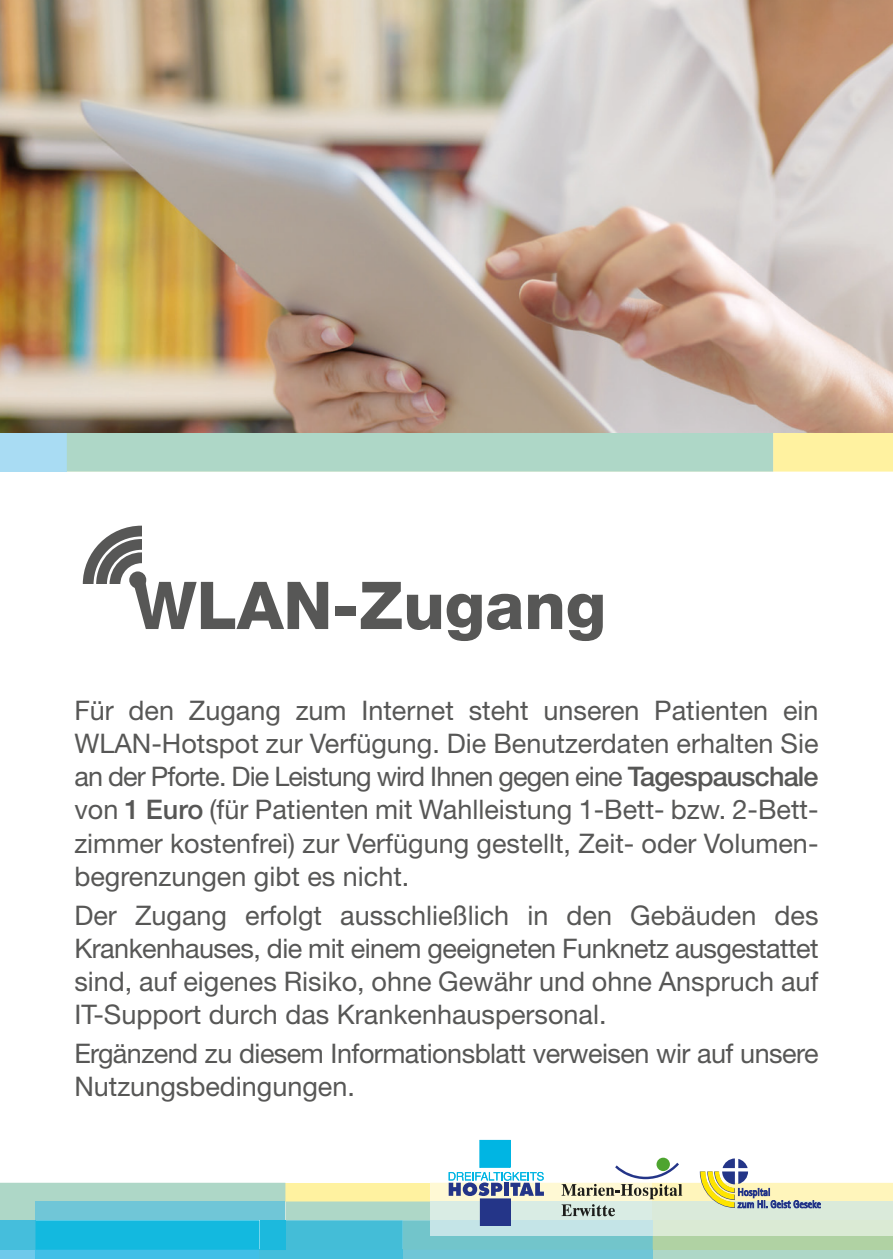
<style>
.page{position:relative;width:893px;height:1259px;background:#fff}
.page>*{position:absolute;margin:0;border:0;box-sizing:border-box;transform-origin:0 0}
.t1{font:800 66px "Helvetica Neue";color:#575756}
.t2{font:27px/33px "Helvetica Neue";color:#575756;text-align:justify}
.t3{font:27px/33px "Helvetica Neue";letter-spacing:-.02em;color:#575756}
.s1{font-weight:500}
</style>
<div class="page">
<div style="left:0;top:1249px;width:35px;height:10px;background:#6ec9eb"></div>
<div style="left:653px;top:1249px;width:240px;height:10px;background:#aed7c7"></div>
<div style="left:403px;top:1249px;width:250px;height:10px;background:#70c6d7"></div>
<div style="left:35px;top:1249px;width:225px;height:10px;background:#41bfe7"></div>
<div style="left:260px;top:1249px;width:143px;height:10px;background:#45bedc"></div>
<div style="left:480px;top:1140px;width:30px;height:27px;background:#00b5e3"></div>
<div style="left:479px;top:1140px;width:32px;height:27px;border:1px solid #00b5e3"></div>
<svg style="left:0;top:1158px;width:893px;height:91px"></svg>
<div style="left:773px;top:433px;width:120px;height:38px;background:#fff2a0"></div>
<div style="left:0;top:298px;width:67px;height:173px;background:#a9dcf3"></div>
<div style="left:67px;top:433px;width:706px;height:38px;background:#aed7c7"></div>
<img style="left:0;top:0;width:893px;height:433px">
<div style="left:110px;top:552px;width:64px;height:64px;border:11px solid #575756;border-radius:50%"></div>
<div style="left:83px;top:525px;width:118px;height:118px;border:11px solid #575756;border-radius:50%"></div>
<div style="left:96px;top:539px;width:91px;height:91px;border:11px solid #575756;border-radius:50%"></div>
<div style="left:79px;top:584px;width:127px;height:60px;background:#fff"></div>
<div style="left:142px;top:524px;width:128px;height:60px;background:#fff"></div>
<div style="left:129px;top:571px;width:17px;height:17px;background:#575756;border-radius:50%"></div>
<h1 class="t1" style="left:133px;top:566px;width:475px">WLAN-Zugang</h1>
<p class="t2" style="left:74px;top:694px;width:746px">Für den Zugang zum Internet steht unseren Patienten ein WLAN-Hotspot zur Verfügung. Die Benutzerdaten erhalten Sie an der Pforte. Die Leistung wird Ihnen gegen eine <span class="s1">Tagespauschale </span>von <span class="s1">1 Euro</span> (für Patienten mit Wahlleistung 1-Bett- bzw. 2-Bett&shy;zimmer kostenfrei) zur Verfügung gestellt, Zeit- oder Volumen&shy;begrenzungen gibt es nicht.</p>
<p class="t2" style="left:74px;top:898px;width:746px">Der Zugang erfolgt ausschließlich in den Gebäuden des Krankenhauses, die mit einem geeigneten Funknetz ausgestattet sind, auf eigenes Risiko, ohne Gewähr und ohne Anspruch auf IT-Support durch das Krankenhauspersonal.</p>
<p class="t3" style="left:74px;top:1036px;width:746px">Ergänzend zu diesem Informationsblatt verweisen wir auf unsere<br>Nutzungsbedingungen.</p>
</div>
